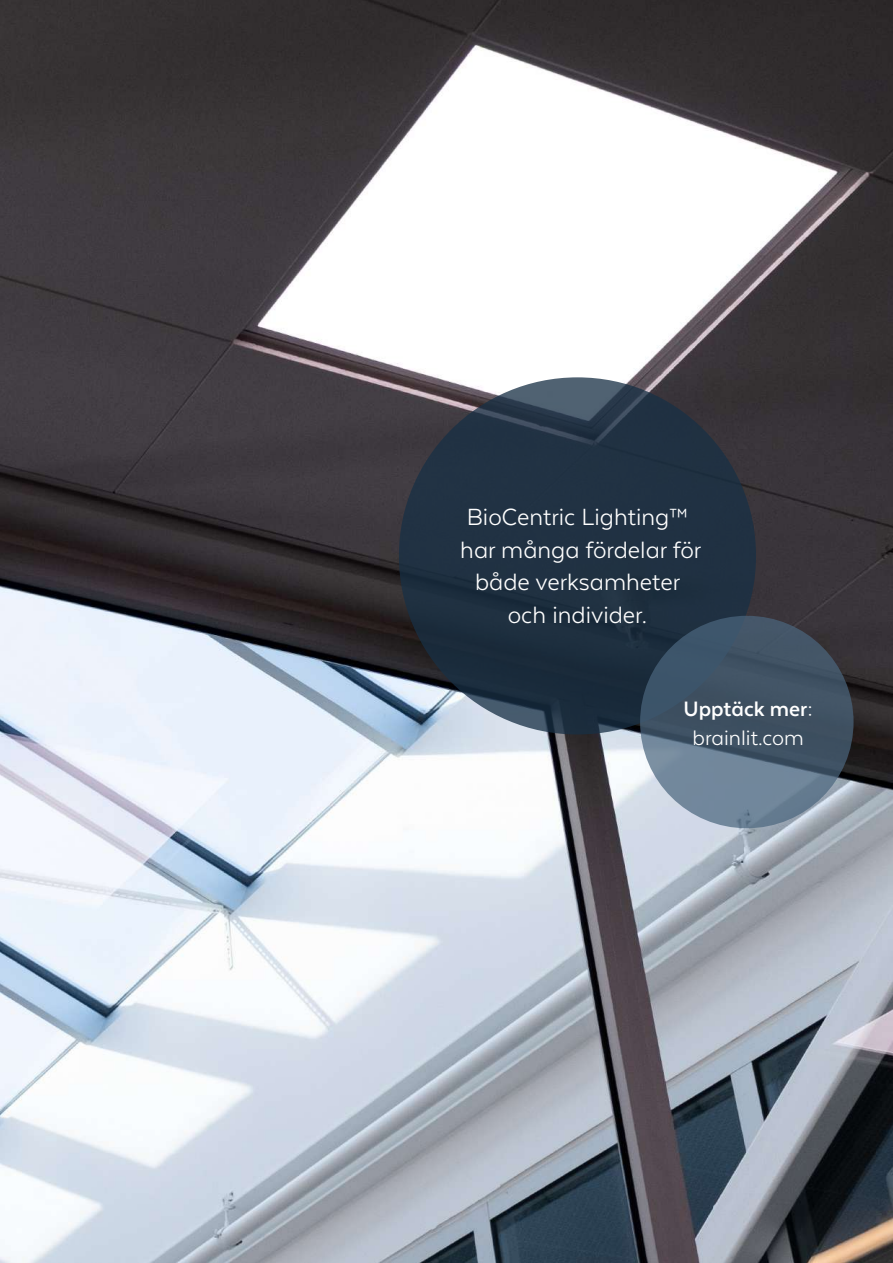
<style>
.page{position:relative;width:893px;height:1263px;background:#fff}
.page>*{position:absolute;margin:0;border:0;box-sizing:border-box;transform-origin:0 0}
.t1{font:27px/32.4px "Texta Alt";color:#fff;text-align:center}
.t2{font:24px "Texta Alt";color:#fff}
.t3{font:700 24px "Texta Alt";color:#fff}
</style>
<div class="page">
<img style="left:0;top:0;width:893px;height:1263px">
<svg style="left:399px;top:377px;width:357px;height:357px;background:#213243"></svg>
<svg style="left:640px;top:616px;width:213px;height:212px;background:#4d6174"></svg>
<p class="t1" style="left:460px;top:501px;width:243px">BioCentric Lighting™ har många fördelar för både verksamheter och individer.</p>
<p class="t3" style="left:684px;top:697px;width:131px">Upptäck mer:</p>
<p class="t2" style="left:692px;top:725px;width:113px">brainlit.com</p>
</div>
